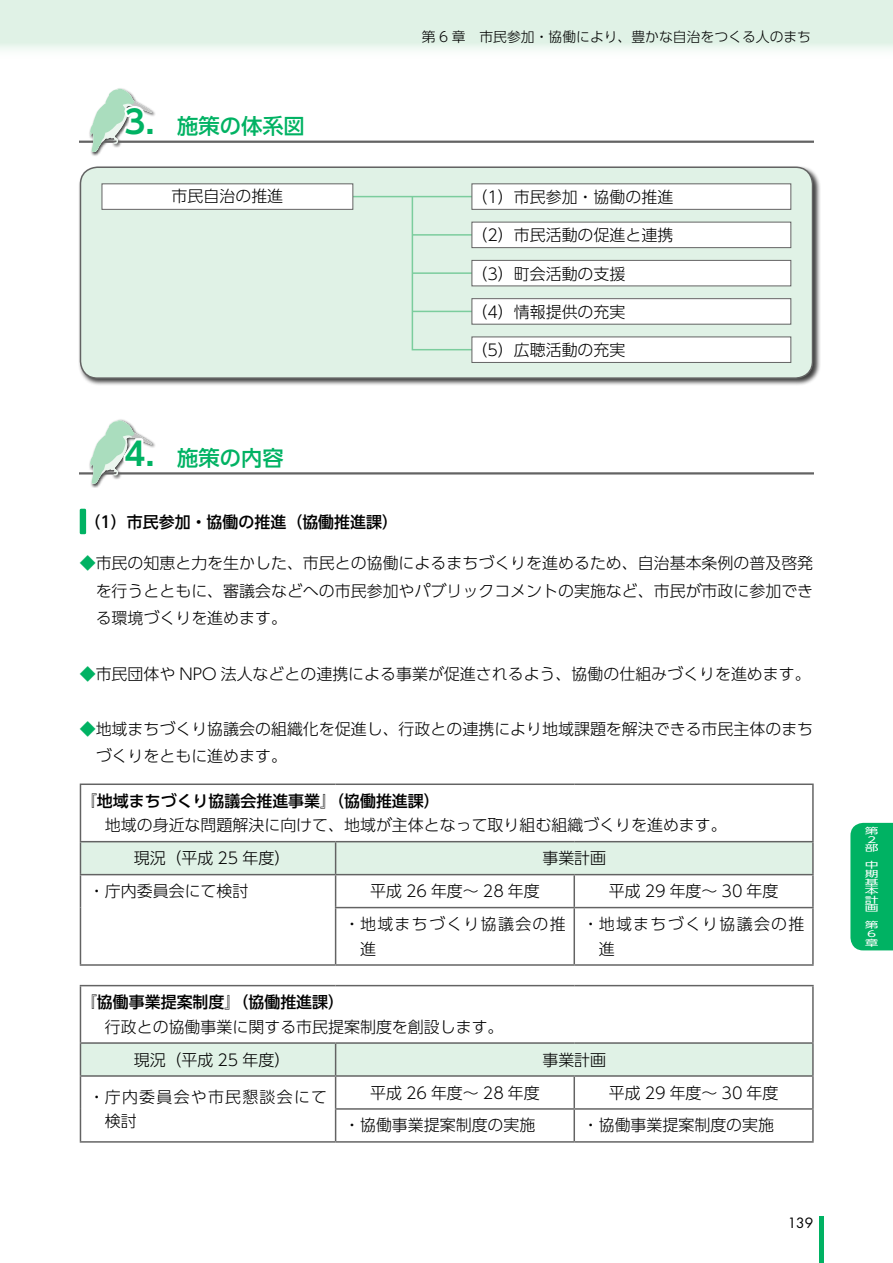
<style>
.page{position:relative;width:893px;height:1263px;background:#fff}
.page>*{position:absolute;margin:0;border:0;box-sizing:border-box;transform-origin:0 0}
.t1{font:500 21.3px "UD Shin Go Pro";color:#00b263}
.t2{font:300 15.9px/27.6px "UD Shin Go Pro";color:#000}
.t3{font:300 15.9px/24.5px "UD Shin Go Pro";letter-spacing:.08em;color:#000}
.t4{font:500 15.9px "UD Shin Go Pro";color:#000}
.t5{font:300 13.8px "UD Shin Go Pro";color:#000}
.t6{font:13.8px "Futura";color:#000}
.t7{font:8.55px/8.6px "UD Shin Go Pro";color:#fff;scale:1.61 1}
.s1{font-family:"UD Shin Go Pro De";font-weight:700;font-size:31.95px}
.s2{color:#00b263}
.s3{font-weight:500}
</style>
<div class="page">
<div style="left:0;top:0;width:893px;height:60px;background:linear-gradient(to bottom,#d8efdf,#f3faf5)"></div>
<hr style="left:820px;top:1216px;width:4px;height:47px;background:#00b263">
<div style="left:850px;top:823px;width:43px;height:127px;background:#00b263"></div>
<img style="left:88px;top:110px;width:69px;height:46px">
<hr style="left:80px;top:141px;width:25px;height:2px;background:#636363">
<hr style="left:113px;top:141px;width:700px;height:2px;background:#636363">
<svg style="left:90px;top:88px;width:62px;height:64px"></svg>
<svg style="left:172px;top:140px;width:136px;height:3px"></svg>
<div style="left:78px;top:165px;width:743px;height:222px;background:#000;opacity:.75"></div>
<div style="left:80px;top:167px;width:732px;height:211px;background:#e0f2e6;border-radius:17px"></div>
<hr style="left:353px;top:196px;width:119px;height:1px;background:#7bcd9d">
<svg style="left:411px;top:195px;width:62px;height:156px"></svg>
<div style="left:472px;top:184px;width:319px;height:25px;background:#fff"></div>
<div style="left:472px;top:183px;width:319px;height:27px;border:1px solid #636363"></div>
<div style="left:102px;top:184px;width:251px;height:25px;background:#fff"></div>
<div style="left:102px;top:183px;width:251px;height:27px;border:1px solid #636363"></div>
<div style="left:472px;top:222px;width:319px;height:26px;background:#fff"></div>
<div style="left:472px;top:222px;width:319px;height:26px;border:1px solid #636363"></div>
<div style="left:472px;top:260px;width:319px;height:26px;background:#fff"></div>
<div style="left:472px;top:260px;width:319px;height:26px;border:1px solid #636363"></div>
<div style="left:472px;top:299px;width:319px;height:25px;background:#fff"></div>
<div style="left:472px;top:298px;width:319px;height:27px;border:1px solid #636363"></div>
<div style="left:472px;top:337px;width:319px;height:25px;background:#fff"></div>
<div style="left:472px;top:337px;width:319px;height:26px;border:1px solid #636363"></div>
<div style="left:80px;top:166px;width:733px;height:213px;border:1px solid #636363;border-radius:17px"></div>
<img style="left:88px;top:419px;width:69px;height:69px">
<hr style="left:80px;top:472px;width:25px;height:2px;background:#636363">
<hr style="left:113px;top:472px;width:700px;height:2px;background:#636363">
<svg style="left:90px;top:420px;width:62px;height:64px"></svg>
<svg style="left:172px;top:472px;width:126px;height:3px"></svg>
<div style="left:80px;top:509px;width:6px;height:25px;background:#00b263;border-radius:2px"></div>
<div style="left:81px;top:842px;width:731px;height:32px;background:#e0f2e6"></div>
<hr style="left:80px;top:783px;width:256px;height:2px;background:#636363">
<hr style="left:80px;top:785px;width:1px;height:56px;background:#636363">
<hr style="left:336px;top:783px;width:238px;height:2px;background:#636363">
<hr style="left:574px;top:783px;width:240px;height:2px;background:#636363">
<hr style="left:812px;top:785px;width:2px;height:56px;background:#636363">
<hr style="left:80px;top:841px;width:256px;height:1px;background:#636363">
<hr style="left:80px;top:842px;width:1px;height:32px;background:#636363">
<hr style="left:336px;top:841px;width:238px;height:1px;background:#636363">
<hr style="left:335px;top:842px;width:1px;height:32px;background:#636363">
<hr style="left:574px;top:841px;width:240px;height:1px;background:#636363">
<hr style="left:812px;top:842px;width:2px;height:32px;background:#636363">
<hr style="left:80px;top:874px;width:256px;height:1px;background:#636363">
<hr style="left:80px;top:875px;width:1px;height:32px;background:#636363">
<hr style="left:80px;top:907px;width:1px;height:57px;background:#636363">
<hr style="left:80px;top:964px;width:256px;height:2px;background:#636363">
<hr style="left:336px;top:874px;width:238px;height:1px;background:#636363">
<hr style="left:335px;top:875px;width:1px;height:32px;background:#636363">
<hr style="left:574px;top:874px;width:240px;height:1px;background:#636363">
<hr style="left:573px;top:875px;width:2px;height:32px;background:#636363">
<hr style="left:812px;top:875px;width:2px;height:32px;background:#636363">
<hr style="left:335px;top:907px;width:239px;height:1px;background:#636363">
<hr style="left:335px;top:908px;width:1px;height:56px;background:#636363">
<hr style="left:574px;top:907px;width:240px;height:1px;background:#636363">
<hr style="left:573px;top:908px;width:2px;height:56px;background:#636363">
<hr style="left:812px;top:908px;width:2px;height:56px;background:#636363">
<hr style="left:336px;top:964px;width:238px;height:2px;background:#636363">
<hr style="left:574px;top:964px;width:240px;height:2px;background:#636363">
<div style="left:81px;top:1044px;width:731px;height:31px;background:#e0f2e6"></div>
<hr style="left:80px;top:985px;width:256px;height:1px;background:#636363">
<hr style="left:80px;top:986px;width:1px;height:56px;background:#636363">
<hr style="left:336px;top:985px;width:238px;height:1px;background:#636363">
<hr style="left:574px;top:985px;width:240px;height:1px;background:#636363">
<hr style="left:812px;top:986px;width:2px;height:56px;background:#636363">
<hr style="left:80px;top:1042px;width:256px;height:2px;background:#636363">
<hr style="left:80px;top:1044px;width:1px;height:31px;background:#636363">
<hr style="left:336px;top:1042px;width:238px;height:2px;background:#636363">
<hr style="left:335px;top:1044px;width:1px;height:31px;background:#636363">
<hr style="left:574px;top:1042px;width:240px;height:2px;background:#636363">
<hr style="left:812px;top:1044px;width:2px;height:31px;background:#636363">
<hr style="left:80px;top:1075px;width:256px;height:2px;background:#636363">
<hr style="left:80px;top:1077px;width:1px;height:32px;background:#636363">
<hr style="left:80px;top:1109px;width:1px;height:32px;background:#636363">
<hr style="left:80px;top:1141px;width:256px;height:2px;background:#636363">
<hr style="left:336px;top:1075px;width:238px;height:2px;background:#636363">
<hr style="left:335px;top:1077px;width:1px;height:31px;background:#636363">
<hr style="left:574px;top:1075px;width:240px;height:2px;background:#636363">
<hr style="left:573px;top:1077px;width:2px;height:31px;background:#636363">
<hr style="left:812px;top:1077px;width:2px;height:31px;background:#636363">
<hr style="left:335px;top:1108px;width:239px;height:2px;background:#636363">
<hr style="left:335px;top:1110px;width:1px;height:31px;background:#636363">
<hr style="left:574px;top:1108px;width:240px;height:2px;background:#636363">
<hr style="left:573px;top:1110px;width:2px;height:31px;background:#636363">
<hr style="left:812px;top:1110px;width:2px;height:31px;background:#636363">
<hr style="left:336px;top:1141px;width:238px;height:2px;background:#636363">
<hr style="left:574px;top:1141px;width:240px;height:2px;background:#636363">
<p class="t1" style="left:124px;top:109px;width:182px"><span class="s1">3．</span>施策の体系図</p>
<p class="t5" style="left:422px;top:26px;width:391px">第 6 章　市民参加・協働により、豊かな自治をつくる人のまち</p>
<p class="t2" style="left:172px;top:182px;width:113px">市民自治の推進</p>
<p class="t2" style="left:471px;top:183px;width:203px">（1）市民参加・協働の推進</p>
<p class="t2" style="left:471px;top:221px;width:203px">（2）市民活動の促進と連携</p>
<p class="t2" style="left:471px;top:259px;width:156px">（3）町会活動の支援</p>
<p class="t2" style="left:471px;top:298px;width:156px">（4）情報提供の充実</p>
<p class="t2" style="left:471px;top:336px;width:156px">（5）広聴活動の充実</p>
<p class="t1" style="left:124px;top:440px;width:161px"><span class="s1">4．</span>施策の内容</p>
<p class="t4" style="left:85px;top:509px;width:315px">（1）市民参加・協働の推進（協働推進課）</p>
<p class="t2" style="left:96px;top:549px;width:719px;text-align:justify;text-indent:-16px"><span class="s2">◆</span>市民の知恵と力を生かした、市民との協働によるまちづくりを進めるため、自治基本条例の普及啓発を行うとともに、審議会などへの市民参加やパブリックコメントの実施など、市民が市政に参加できる環境づくりを進めます。</p>
<p class="t2" style="left:80px;top:659px;width:732px"><span class="s2">◆</span>市民団体や NPO 法人などとの連携による事業が促進されるよう、協働の仕組みづくりを進めます。</p>
<p class="t2" style="left:96px;top:714px;width:719px;text-indent:-16px"><span class="s2">◆</span>地域まちづくり協議会の組織化を促進し、行政との連携により地域課題を解決できる市民主体のまちづくりをともに進めます。</p>
<p class="t2" style="left:89px;top:788px;width:639px;line-height:24.5px;text-indent:-8px"><span class="s3">『地域まちづくり協議会推進事業』（協働推進課）<br></span>　地域の身近な問題解決に向けて、地域が主体となって取り組む組織づくりを進めます。</p>
<p class="t2" style="left:134px;top:844px;width:158px">現況（平成 25 年度）</p>
<p class="t2" style="left:542px;top:844px;width:65px">事業計画</p>
<p class="t2" style="left:89px;top:877px;width:161px">・庁内委員会にて検討</p>
<p class="t2" style="left:370px;top:877px;width:171px">平成 26 年度〜 28 年度</p>
<p class="t2" style="left:609px;top:877px;width:171px">平成 29 年度〜 30 年度</p>
<p class="t3" style="left:360px;top:911px;width:207px;text-indent:-16px">・地域まちづくり協議会の推進</p>
<p class="t3" style="left:599px;top:911px;width:207px;text-indent:-16px">・地域まちづくり協議会の推進</p>
<p class="t2" style="left:89px;top:989px;width:416px;line-height:24.5px;text-indent:-8px"><span class="s3">『協働事業提案制度』（協働推進課）<br></span>　行政との協働事業に関する市民提案制度を創設します。</p>
<p class="t2" style="left:134px;top:1045px;width:158px">現況（平成 25 年度）</p>
<p class="t2" style="left:542px;top:1045px;width:65px">事業計画</p>
<p class="t3" style="left:105px;top:1084px;width:224px;text-indent:-16px">・庁内委員会や市民懇談会にて検討</p>
<p class="t2" style="left:370px;top:1078px;width:171px">平成 26 年度〜 28 年度</p>
<p class="t2" style="left:609px;top:1078px;width:171px">平成 29 年度〜 30 年度</p>
<p class="t2" style="left:344px;top:1111px;width:193px">・協働事業提案制度の実施</p>
<p class="t2" style="left:583px;top:1111px;width:193px">・協働事業提案制度の実施</p>
<p class="t6" style="left:788px;top:1214px;width:27px">139</p>
<p class="t7" style="left:865px;top:826px;width:10px">第<br>２部</p>
<p class="t7" style="left:865px;top:861px;width:10px;text-align:justify">中期基本計画</p>
<p class="t7" style="left:865px;top:921px;width:10px">第<br>６章</p>
</div>
